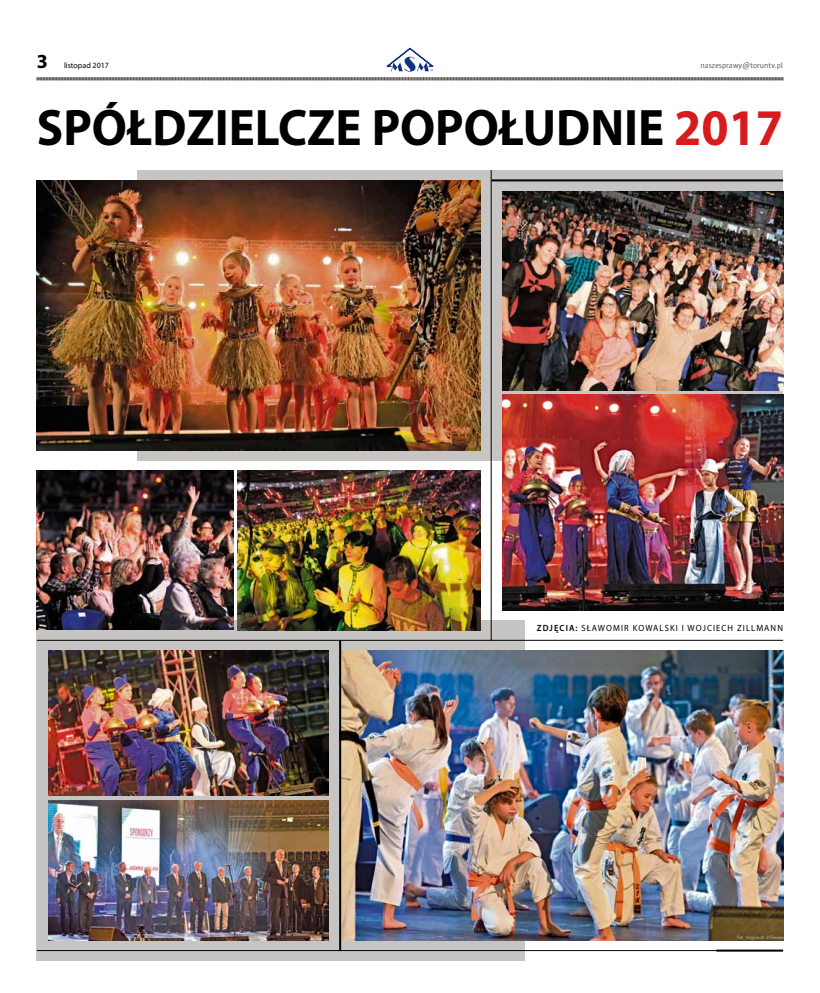
<style>
.page{position:relative;width:820px;height:993px;background:#fff}
.page>*{position:absolute;margin:0;border:0;box-sizing:border-box;transform-origin:0 0}
.t1{font:700 51.6px "Myriad Pro";color:#000;scale:.95 1}
.t2{font:700 20px "Myriad Pro";color:#000}
.t3{font:9px "Myriad Pro";letter-spacing:.13em;color:#000;scale:.95 1}
.t4{font:8px "Sun CE";color:#625d58}
.t5{font:8px "Myriad Pro";color:#000}
.s1{color:#d81c1e}
.s2{font-weight:600}
</style>
<div class="page">
<div style="left:37px;top:620px;width:487px;height:340px;background:#c6c5c4"></div>
<div style="left:137px;top:170px;width:645px;height:290px;background:#c6c5c4"></div>
<hr style="left:491px;top:179px;width:291px;height:2px;background:#000">
<img style="left:502px;top:191px;width:280px;height:199px">
<img style="left:502px;top:394px;width:280px;height:216px">
<img style="left:341px;top:650px;width:441px;height:290px">
<img style="left:48px;top:650px;width:280px;height:145px">
<img style="left:48px;top:800px;width:280px;height:140px">
<hr style="left:37px;top:640px;width:745px;height:1px;background:#000">
<hr style="left:339px;top:640px;width:2px;height:310px;background:#000">
<hr style="left:490px;top:170px;width:1px;height:470px;background:#000">
<hr style="left:37px;top:950px;width:745px;height:1px;background:#000">
<hr style="left:716px;top:949px;width:66px;height:2px;background:#000">
<svg style="left:37px;top:48px;width:746px;height:33px"></svg>
<img style="left:37px;top:470px;width:196px;height:159px">
<img style="left:37px;top:180px;width:443px;height:270px">
<img style="left:237px;top:470px;width:243px;height:160px">
<h2 class="t2" style="left:37px;top:48px;width:13px">3</h2>
<p class="t5" style="left:64px;top:60px;width:46px">LISTOPAD 2017</p>
<p class="t4" style="left:700px;top:61px;width:84px">naszesprawy@toruntv.pl</p>
<h1 class="t1" style="left:37px;top:94px;width:786px">SPÓŁDZIELCZE POPOŁUDNIE <span class="s1">2017</span></h1>
<p class="t3" style="left:536px;top:621px;width:261px"><span class="s2">Zdjęcia:</span> SŁAWOMIR KOWALSKI I WOJCIECH ZILLMANN</p>
</div>
